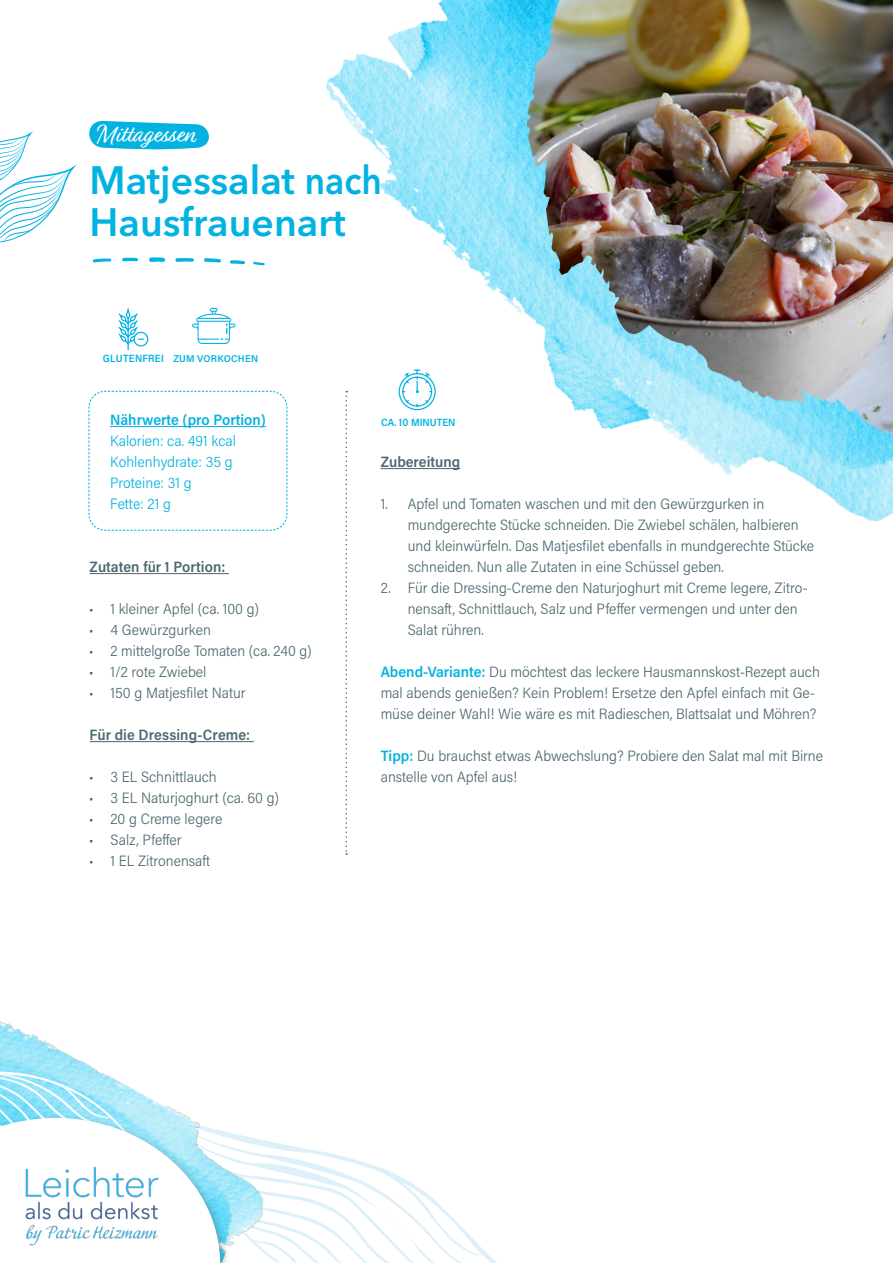
<style>
.page{position:relative;width:893px;height:1263px;background:#fff}
.page>*{position:absolute;margin:0;border:0;box-sizing:border-box;transform-origin:0 0}
.Überschrift_H1{font:600 39.3px/42px "Avenir Next LT Pro";color:#02b2e1}
.t1{font:25.5px "Relation Two";color:#fff}
.Liste_Zubereitung{font:300 15px/21px "Acumin Pro Semi Cond";color:#4b676f}
.t2{font:300 15px "Acumin Pro Semi Cond";color:#02b2e1}
.Überschrift_H2{font:600 15px "Acumin Pro Semi Cond";color:#4b676f}
.t3{font:600 15px "Acumin Pro Semi Cond";color:#02b2e1}
.t4{font:600 10.5px "Acumin Pro Semi Cond";letter-spacing:.015em;color:#02b2e1}
.t5{font:600 10.05px "Acumin Pro Semi Cond";letter-spacing:.02em;color:#02b2e1}
.s1{font-weight:600;color:#02b2e1}
</style>
<div class="page">
<svg style="left:0;top:131px;width:77px;height:112px"></svg>
<img style="left:326px;top:0;width:567px;height:522px">
<svg style="left:0;top:1021px;width:493px;height:242px"></svg>
<img style="left:19px;top:1147px;width:146px;height:116px">
<svg style="left:88px;top:391px;width:200px;height:140px"></svg>
<img style="left:474px;top:0;width:419px;height:446px">
<hr style="left:110px;top:426px;width:156px;height:1px;background:#02b2e1">
<hr style="left:90px;top:573px;width:139px;height:1px;background:#4b676f">
<svg style="left:398px;top:369px;width:38px;height:42px"></svg>
<svg style="left:92px;top:257px;width:173px;height:8px"></svg>
<svg style="left:345px;top:391px;width:2px;height:464px"></svg>
<hr style="left:381px;top:468px;width:79px;height:1px;background:#4b676f">
<svg style="left:89px;top:120px;width:120px;height:30px;background:#2fbfe6"></svg>
<hr style="left:90px;top:741px;width:164px;height:1px;background:#4b676f">
<div style="left:134px;top:332px;width:14px;height:15px;border:1px solid #02b2e1;border-radius:50%"></div>
<svg style="left:118px;top:308px;width:26px;height:43px"></svg>
<svg style="left:192px;top:308px;width:43px;height:36px"></svg>
<p class="t1" style="left:97px;top:118px;width:99px">Mittagessen</p>
<p class="Überschrift_H1" style="left:90px;top:159px;width:294px">Matjessalat nach<br>Hausfrauenart</p>
<p class="t4" style="left:103px;top:351px;width:63px">GLUTENFREI</p>
<p class="t5" style="left:173px;top:351px;width:86px">ZUM VORKOCHEN</p>
<p class="t3" style="left:110px;top:409px;width:157px">Nährwerte (pro Portion)</p>
<p class="t2" style="left:110px;top:430px;width:127px">Kalorien: ca. 491 kcal</p>
<p class="t2" style="left:110px;top:451px;width:124px">Kohlenhydrate: 35 g</p>
<p class="t2" style="left:110px;top:472px;width:83px">Proteine: 31 g</p>
<p class="t2" style="left:110px;top:493px;width:62px">Fette: 21 g</p>
<p class="Überschrift_H2" style="left:90px;top:556px;width:137px">Zutaten für 1 Portion:</p>
<p class="Liste_Zubereitung" style="left:89px;top:598px;width:171px">• 1 kleiner Apfel (ca. 100 g)</p>
<p class="Liste_Zubereitung" style="left:89px;top:619px;width:123px">• 4 Gewürzgurken</p>
<p class="Liste_Zubereitung" style="left:89px;top:640px;width:224px">• 2 mittelgroße Tomaten (ca. 240 g)</p>
<p class="Liste_Zubereitung" style="left:89px;top:661px;width:119px">• 1/2 rote Zwiebel</p>
<p class="Liste_Zubereitung" style="left:89px;top:682px;width:158px">• 150 g Matjesfilet Natur</p>
<p class="Überschrift_H2" style="left:90px;top:724px;width:162px">Für die Dressing-Creme:</p>
<p class="Liste_Zubereitung" style="left:89px;top:766px;width:129px">• 3 EL Schnittlauch</p>
<p class="Liste_Zubereitung" style="left:89px;top:787px;width:191px">• 3 EL Naturjoghurt (ca. 60 g)</p>
<p class="Liste_Zubereitung" style="left:89px;top:808px;width:135px">• 20 g Creme legere</p>
<p class="Liste_Zubereitung" style="left:89px;top:829px;width:94px">• Salz, Pfeffer</p>
<p class="Liste_Zubereitung" style="left:89px;top:850px;width:122px">• 1 EL Zitronensaft</p>
<p class="t4" style="left:381px;top:415px;width:76px">CA. 10 MINUTEN</p>
<p class="Überschrift_H2" style="left:381px;top:451px;width:81px">Zubereitung</p>
<p class="Liste_Zubereitung" style="left:408px;top:493px;width:408px;text-indent:-27px">1. Apfel und Tomaten waschen und mit den Gewürzgurken in mundgerechte Stücke schneiden. Die Zwiebel schälen, halbieren und kleinwürfeln. Das Matjesfilet ebenfalls in mundgerechte Stücke schneiden. Nun alle Zutaten in eine Schüssel geben.</p>
<p class="Liste_Zubereitung" style="left:408px;top:577px;width:401px;text-indent:-27px">2. Für die Dressing-Creme den Naturjoghurt mit Creme legere, Zitro&shy;nensaft, Schnittlauch, Salz und Pfeffer vermengen und unter den<br>Salat rühren.</p>
<p class="Liste_Zubereitung" style="left:381px;top:661px;width:441px"><span class="s1">Abend-Variante:</span> Du möchtest das leckere Hausmannskost-Rezept auch mal abends genießen? Kein Problem! Ersetze den Apfel einfach mit Ge&shy;müse deiner Wahl! Wie wäre es mit Radieschen, Blattsalat und Möhren?</p>
<p class="Liste_Zubereitung" style="left:381px;top:745px;width:444px"><span class="s1">Tipp:</span> Du brauchst etwas Abwechslung? Probiere den Salat mal mit Birne anstelle von Apfel aus!</p>
</div>
